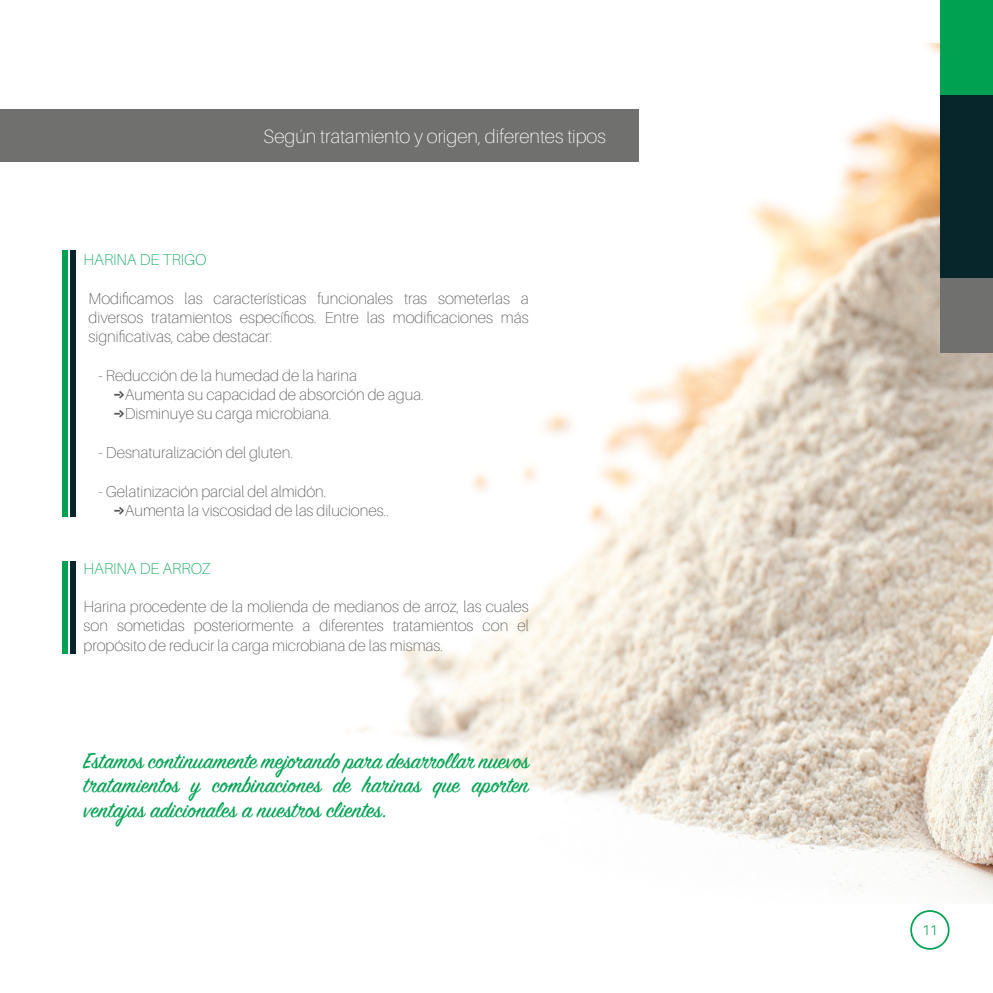
<style>
.page{position:relative;width:993px;height:993px;background:#fff}
.page>*{position:absolute;margin:0;border:0;box-sizing:border-box;transform-origin:0 0}
.t1{font:24.5px/24.5px "Sign Painter House Script";color:#00a252;text-align:justify}
.t2{font:100 19.25px "Aileron";color:#fff}
.t3{font:100 15.75px/19.2px "Aileron";color:#575756;text-align:justify}
.t4{font:100 15.75px "Aileron";color:#00a252}
.t5{font:300 14px "Aileron";color:#00a252}
.s1{font-family:"Klavika Arrows";font-weight:700}
</style>
<div class="page">
<div style="left:910px;top:909px;width:39px;height:40px;border:2px solid #00a252;border-radius:50%"></div>
<img style="left:346px;top:44px;width:646px;height:858px">
<div style="left:0;top:109px;width:637px;height:53px;background:#70706f"></div>
<div style="left:71px;top:251px;width:5px;height:266px;background:#06262c"></div>
<div style="left:63px;top:251px;width:5px;height:266px;background:#00a252"></div>
<div style="left:71px;top:561px;width:5px;height:92px;background:#06262c"></div>
<div style="left:63px;top:561px;width:5px;height:92px;background:#00a252"></div>
<div style="left:939px;top:0;width:53px;height:95px;background:#00a252"></div>
<div style="left:939px;top:268px;width:53px;height:84px;background:#70706f"></div>
<div style="left:939px;top:95px;width:53px;height:182px;background:#06262c"></div>
<p class="t2" style="left:263px;top:126px;width:344px">Según tratamiento y origen, diferentes tipos</p>
<p class="t4" style="left:84px;top:251px;width:124px">HARINA DE TRIGO</p>
<p class="t3" style="left:89px;top:289px;width:441px">Modificamos las características funcionales tras someterlas a diversos tratamientos específicos. Entre las modificaciones más significativas, cabe destacar:</p>
<p class="t3" style="left:98px;top:366px;width:260px">- Reducción de la humedad de la harina</p>
<p class="t3" style="left:113px;top:385px;width:312px"><span class="s1">j</span>Aumenta su capacidad de absorción de agua.</p>
<p class="t3" style="left:113px;top:404px;width:220px"><span class="s1">j</span>Disminuye su carga microbiana.</p>
<p class="t3" style="left:98px;top:443px;width:196px">- Desnaturalización del gluten.</p>
<p class="t3" style="left:98px;top:481px;width:229px">- Gelatinización parcial del almidón.</p>
<p class="t3" style="left:113px;top:500px;width:277px"><span class="s1">j</span>Aumenta la viscosidad de las diluciones..</p>
<p class="t4" style="left:84px;top:559px;width:128px">HARINA DE ARROZ</p>
<p class="t3" style="left:84px;top:597px;width:446px">Harina procedente de la molienda de medianos de arroz, las cuales son sometidas posteriormente a diferentes tratamientos con el propósito de reducir la carga microbiana de las mismas.</p>
<p class="t1" style="left:84px;top:750px;width:446px">Estamos continuamente mejorando para desarrollar nuevos tratamientos y combinaciones de harinas que aporten ventajas adicionales a nuestros clientes.</p>
<p class="t5" style="left:921px;top:922px;width:17px">11</p>
</div>
